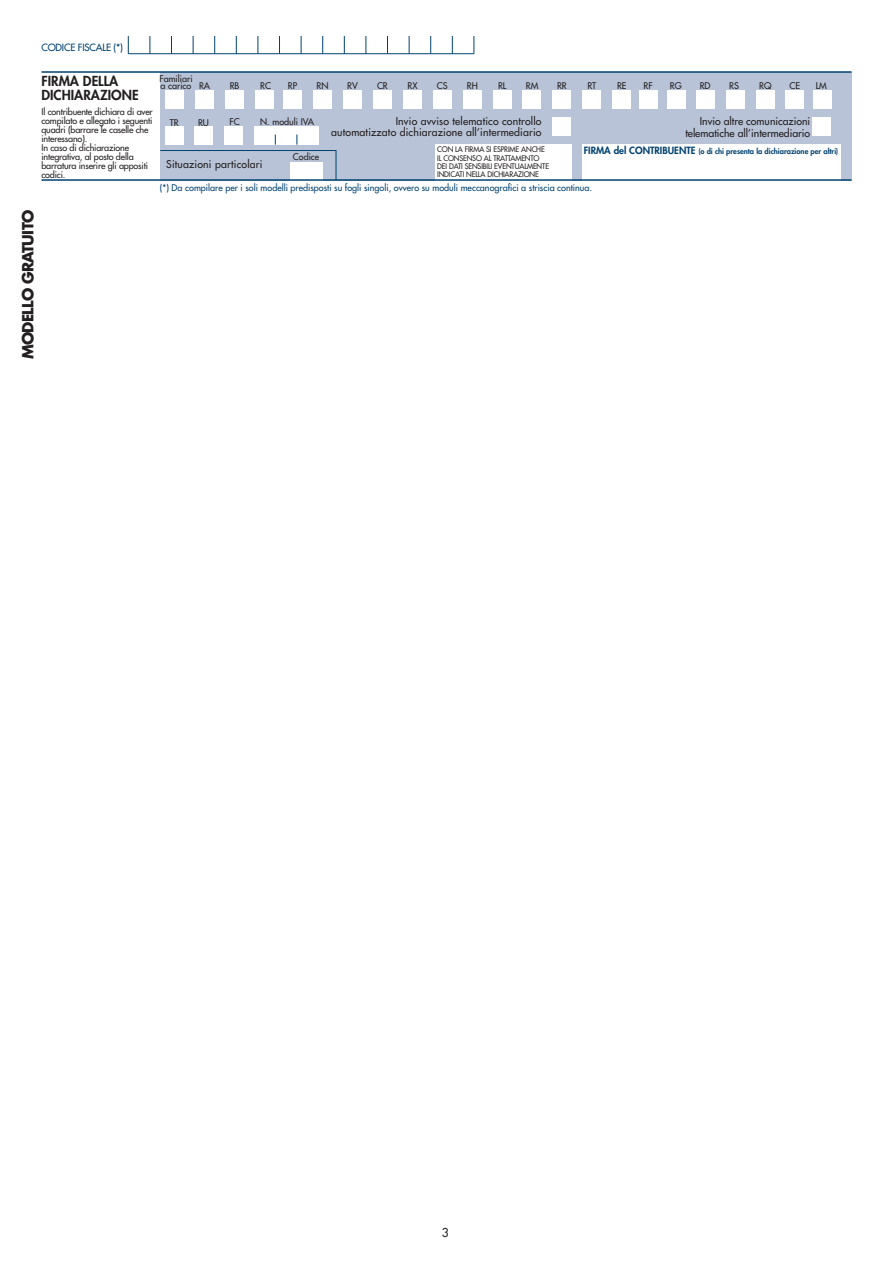
<style>
.page{position:relative;width:893px;height:1263px;background:#fff}
.page>*{position:absolute;margin:0;border:0;box-sizing:border-box;transform-origin:0 0}
.t1{font:700 15px "Futura";letter-spacing:-.05em;color:#231f20}
.t2{font:800 13.5px/13.5px "Futura";color:#231f20}
.t3{font:12px "Futura";color:#231f20}
.t4{font:10.5px/10.5px "Futura";letter-spacing:.015em;color:#231f20;text-align:right}
.t5{font:9.75px "Futura";letter-spacing:-.015em;color:#004270}
.t6{font:9px/9px "Futura";letter-spacing:-.015em;color:#231f20}
.t7{font:9px "Futura";color:#004270}
.t8{font:7.5px/8.2px "Futura";letter-spacing:-.015em;color:#231f20;scale:.96 1}
.t9{font:800 7.5px "Futura";color:#004270}
.s1{font-size:9.75px}
</style>
<div class="page">
<div style="left:160px;top:72px;width:691px;height:108px;background:#b8c3d7"></div>
<hr style="left:41px;top:71px;width:810px;height:2px;background:#004270">
<svg style="left:473px;top:36px;width:1px;height:17px"></svg>
<svg style="left:452px;top:36px;width:1px;height:17px"></svg>
<svg style="left:430px;top:36px;width:1px;height:17px"></svg>
<svg style="left:409px;top:36px;width:1px;height:17px"></svg>
<svg style="left:387px;top:36px;width:1px;height:17px"></svg>
<svg style="left:365px;top:36px;width:1px;height:17px"></svg>
<svg style="left:344px;top:36px;width:1px;height:17px"></svg>
<svg style="left:322px;top:36px;width:1px;height:17px"></svg>
<svg style="left:301px;top:36px;width:1px;height:17px"></svg>
<svg style="left:279px;top:36px;width:1px;height:17px"></svg>
<svg style="left:257px;top:36px;width:1px;height:17px"></svg>
<svg style="left:236px;top:36px;width:1px;height:17px"></svg>
<svg style="left:214px;top:36px;width:1px;height:17px"></svg>
<svg style="left:193px;top:36px;width:1px;height:17px"></svg>
<svg style="left:171px;top:36px;width:1px;height:17px"></svg>
<svg style="left:149px;top:36px;width:1px;height:17px"></svg>
<svg style="left:128px;top:36px;width:1px;height:17px"></svg>
<hr style="left:128px;top:53px;width:346px;height:1px;background:#004270">
<div style="left:166px;top:91px;width:18px;height:18px;background:#fff"></div>
<div style="left:196px;top:91px;width:18px;height:18px;background:#fff"></div>
<div style="left:225px;top:126px;width:18px;height:18px;background:#fff"></div>
<div style="left:226px;top:91px;width:18px;height:18px;background:#fff"></div>
<div style="left:255px;top:91px;width:18px;height:18px;background:#fff"></div>
<div style="left:314px;top:91px;width:18px;height:18px;background:#fff"></div>
<div style="left:343px;top:91px;width:18px;height:18px;background:#fff"></div>
<div style="left:373px;top:91px;width:18px;height:18px;background:#fff"></div>
<div style="left:403px;top:91px;width:18px;height:18px;background:#fff"></div>
<div style="left:433px;top:91px;width:18px;height:18px;background:#fff"></div>
<div style="left:463px;top:91px;width:18px;height:18px;background:#fff"></div>
<div style="left:493px;top:91px;width:18px;height:18px;background:#fff"></div>
<div style="left:523px;top:91px;width:18px;height:18px;background:#fff"></div>
<div style="left:553px;top:91px;width:18px;height:18px;background:#fff"></div>
<div style="left:583px;top:91px;width:18px;height:18px;background:#fff"></div>
<div style="left:640px;top:91px;width:18px;height:18px;background:#fff"></div>
<div style="left:581px;top:144px;width:259px;height:36px;background:#fff"></div>
<div style="left:284px;top:91px;width:18px;height:18px;background:#fff"></div>
<div style="left:667px;top:91px;width:18px;height:18px;background:#fff"></div>
<div style="left:612px;top:91px;width:18px;height:18px;background:#fff"></div>
<div style="left:696px;top:91px;width:18px;height:18px;background:#fff"></div>
<div style="left:726px;top:91px;width:18px;height:18px;background:#fff"></div>
<div style="left:756px;top:91px;width:18px;height:18px;background:#fff"></div>
<div style="left:785px;top:91px;width:18px;height:18px;background:#fff"></div>
<div style="left:813px;top:91px;width:18px;height:18px;background:#fff"></div>
<div style="left:195px;top:127px;width:18px;height:18px;background:#fff"></div>
<div style="left:435px;top:144px;width:136px;height:36px;background:#fff"></div>
<div style="left:166px;top:127px;width:18px;height:18px;background:#fff"></div>
<div style="left:254px;top:127px;width:65px;height:18px;background:#fff"></div>
<div style="left:290px;top:162px;width:32px;height:18px;background:#fff"></div>
<div style="left:552px;top:117px;width:18px;height:18px;background:#fff"></div>
<hr style="left:160px;top:150px;width:176px;height:1px;background:#004270">
<hr style="left:336px;top:150px;width:1px;height:30px;background:#004270">
<div style="left:813px;top:117px;width:18px;height:18px;background:#fff"></div>
<hr style="left:41px;top:179px;width:810px;height:2px;background:#004270">
<p class="t5" style="left:41px;top:43px;width:83px">CODICE FISCALE (*)</p>
<p class="t6" style="left:159px;top:76px;width:35px;line-height:6.8px">Familiari a carico</p>
<p class="t6" style="left:288px;top:82px;width:11px">RP</p>
<p class="t6" style="left:347px;top:82px;width:12px">RV</p>
<p class="t6" style="left:377px;top:82px;width:12px">CR</p>
<p class="t6" style="left:408px;top:82px;width:12px">RX</p>
<p class="t6" style="left:437px;top:82px;width:12px">CS</p>
<p class="t6" style="left:467px;top:82px;width:12px">RH</p>
<p class="t6" style="left:498px;top:82px;width:10px">RL</p>
<p class="t6" style="left:526px;top:82px;width:14px">RM</p>
<p class="t6" style="left:557px;top:82px;width:11px">RR</p>
<p class="t6" style="left:587px;top:82px;width:10px">RT</p>
<p class="t6" style="left:617px;top:82px;width:11px">RE</p>
<p class="t6" style="left:644px;top:82px;width:11px">RF</p>
<p class="t6" style="left:670px;top:82px;width:13px">RG</p>
<p class="t6" style="left:700px;top:82px;width:12px">RD</p>
<p class="t6" style="left:729px;top:82px;width:11px">RS</p>
<p class="t6" style="left:759px;top:82px;width:14px">RQ</p>
<h2 class="t2" style="left:41px;top:75px;width:99px">FIRMA DELLA<br>DICHIARAZIONE</h2>
<p class="t6" style="left:41px;top:107px;width:113px">Il contribuente dichiara di aver compilato e allegato i seguenti quadri (barrare le caselle che interessano).<br>In caso di dichiarazione integrativa, al posto della barratura inserire gli appositi codici.</p>
<p class="t6" style="left:789px;top:82px;width:12px">CE</p>
<p class="t6" style="left:816px;top:82px;width:13px">LM</p>
<p class="t6" style="left:317px;top:82px;width:13px">RN</p>
<p class="t6" style="left:199px;top:82px;width:13px">RA</p>
<p class="t6" style="left:230px;top:82px;width:11px">RB</p>
<p class="t6" style="left:260px;top:82px;width:12px">RC</p>
<p class="t6" style="left:229px;top:118px;width:12px">FC</p>
<p class="t4" style="left:331px;top:117px;width:212px">Invio avviso telematico controllo automatizzato dichiarazione all’intermediario</p>
<p class="t4" style="left:685px;top:116px;width:126px;line-height:12px">Invio altre comunicazioni telematiche all’intermediario</p>
<p class="t6" style="left:170px;top:118px;width:10px">TR</p>
<p class="t6" style="left:198px;top:118px;width:12px">RU</p>
<p class="t6" style="left:260px;top:118px;width:55px">N. moduli IVA</p>
<p class="t4" style="left:166px;top:160px;width:98px">Situazioni particolari</p>
<p class="t9" style="left:584px;top:148px;width:256px"><span class="s1">FIRMA del CONTRIBUENTE</span> (o di chi presenta la dichiarazione per altri)</p>
<p class="t8" style="left:437px;top:146px;width:118px">CON LA FIRMA SI ESPRIME ANCHE<br>IL CONSENSO AL TRATTAMENTO<br>DEI DATI SENSIBILI EVENTUALMENTE<br>INDICATI NELLA DICHIARAZIONE</p>
<p class="t6" style="left:293px;top:153px;width:28px">Codice</p>
<h1 class="t1" style="left:21px;top:359px;width:151px;rotate:-90deg">MODELLO GRATUITO</h1>
<p class="t7" style="left:160px;top:183px;width:434px">(*) Da compilare per i soli modelli predisposti su fogli singoli, ovvero su moduli meccanografici a striscia continua.</p>
<h3 class="t3" style="left:442px;top:1226px;width:8px">3</h3>
</div>
